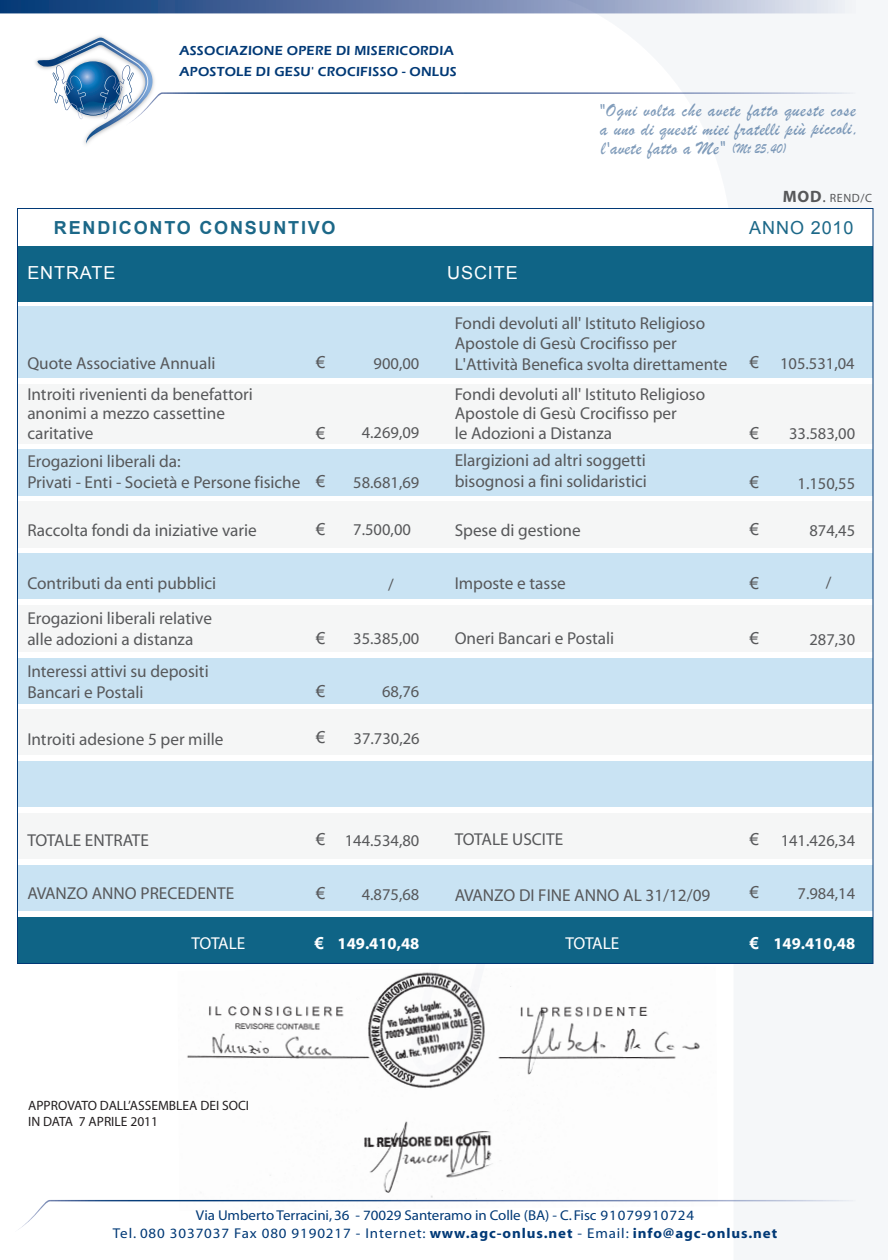
<style>
.page{position:relative;width:888px;height:1260px;background:#fff}
.page>*{position:absolute;margin:0;border:0;box-sizing:border-box;transform-origin:0 0}
.t1{font:19.5px/18.9px "Brush Script";letter-spacing:.02em;color:#013976}
.t2{font:700 18px "Arial";letter-spacing:.1em;color:#1c6888}
.t3{font:18px "Arial";letter-spacing:.05em;color:#fff}
.t4{font:18px "Arial";letter-spacing:.05em;color:#1c6888}
.t5{font:17.25px/20.7px "Myriad";color:#57585a}
.t6{font:17.25px "Myriad";letter-spacing:-.025em;color:#fff}
.t7{font:16.5px "Myriad";color:#57585a}
.t8{font:700 16.5px "Myriad";color:#fff}
.t9{font:16.5px "Arial";color:#57585a}
.t10{font:700 16.5px "Arial";color:#fff}
.t11{font:14.25px/18px "Myriad";letter-spacing:.02em;color:#013976;text-align:center;scale:1.05 1}
.t12{font:600 13.5px/21px "Eras ITC";letter-spacing:.02em;color:#013976}
.t13{font:13.5px/16.2px "Myriad Pro";color:#231f20}
.t14{font:12px "Myriad";color:#57585a}
.s1{font-size:14.85px}
.s2{font-weight:700;font-size:16.5px}
.s3{font-size:16.5px}
.s4{font-weight:700}
</style>
<div class="page">
<img style="left:178px;top:1006px;width:389px;height:194px">
<svg style="left:0;top:0;width:567px;height:13px;background:#48679a"></svg>
<svg style="left:36px;top:38px;width:531px;height:106px"></svg>
<svg style="left:18px;top:1200px;width:549px;height:30px"></svg>
<svg style="left:359px;top:972px;width:208px;height:101px"></svg>
<svg style="left:567px;top:0;width:307px;height:1202px;fill:#f5f7f9"></svg>
<div style="left:18px;top:208px;width:855px;height:755px;background:#fff"></div>
<div style="left:18px;top:384px;width:855px;height:60px;background:#f5f6f6"></div>
<div style="left:18px;top:501px;width:855px;height:47px;background:#f5f6f6"></div>
<div style="left:18px;top:605px;width:855px;height:47px;background:#f5f6f6"></div>
<div style="left:18px;top:710px;width:855px;height:45px;background:#f5f6f6"></div>
<div style="left:18px;top:813px;width:855px;height:46px;background:#f5f6f6"></div>
<div style="left:18px;top:917px;width:855px;height:46px;background:#0f6486"></div>
<div style="left:18px;top:246px;width:855px;height:56px;background:#0f6486"></div>
<div style="left:18px;top:450px;width:855px;height:45px;background:#c9e3f3"></div>
<div style="left:18px;top:554px;width:855px;height:45px;background:#c9e3f3"></div>
<div style="left:18px;top:658px;width:855px;height:46px;background:#c9e3f3"></div>
<div style="left:18px;top:761px;width:855px;height:46px;background:#c9e3f3"></div>
<div style="left:18px;top:865px;width:855px;height:46px;background:#c9e3f3"></div>
<div style="left:18px;top:306px;width:855px;height:72px;background:#c9e3f3"></div>
<p class="t12" style="left:179px;top:40px;width:279px">ASSOCIAZIONE OPERE DI MISERICORDIA<br>APOSTOLE DI GESU' CROCIFISSO - ONLUS</p>
<p class="t1" style="left:599px;top:101px;width:262px">"Ogni volta che avete fatto queste cose a uno di questi miei fratelli più piccoli, l'avete fatto a Me" <span class="s1">(Mt 25,40)</span></p>
<p class="t14" style="left:783px;top:192px;width:91px"><span class="s2">MOD</span><span class="s3">.</span> REND/C</p>
<p class="t2" style="left:54px;top:216px;width:283px">RENDICONTO CONSUNTIVO</p>
<p class="t4" style="left:749px;top:216px;width:106px">ANNO 2010</p>
<p class="t3" style="left:27px;top:261px;width:90px">ENTRATE</p>
<p class="t3" style="left:447px;top:261px;width:72px">USCITE</p>
<p class="t5" style="left:455px;top:313px;width:274px">Fondi devoluti all' Istituto Religioso<br>Apostole di Gesù Crocifisso per<br>L'Attività Benefica svolta direttamente</p>
<p class="t5" style="left:455px;top:385px;width:252px;line-height:19.5px">Fondi devoluti all' Istituto Religioso<br>Apostole di Gesù Crocifisso per<br>le Adozioni a Distanza</p>
<p class="t5" style="left:455px;top:451px;width:194px">Elargizioni ad altri soggetti bisognosi a fini solidaristici</p>
<p class="t5" style="left:455px;top:521px;width:128px">Spese di gestione</p>
<p class="t5" style="left:455px;top:574px;width:113px">Imposte e tasse</p>
<p class="t5" style="left:455px;top:629px;width:161px">Oneri Bancari e Postali</p>
<p class="t9" style="left:316px;top:352px;width:11px">€</p>
<p class="t9" style="left:750px;top:352px;width:11px">€</p>
<p class="t7" style="left:780px;top:355px;width:76px">105.531,04</p>
<p class="t5" style="left:27px;top:354px;width:190px">Quote Associative Annuali</p>
<p class="t7" style="left:374px;top:355px;width:47px">900,00</p>
<p class="t5" style="left:27px;top:385px;width:227px;line-height:19.5px">Introiti rivenienti da benefattori anonimi a mezzo cassettine caritative</p>
<p class="t5" style="left:27px;top:452px;width:275px">Erogazioni liberali da:<br>Privati - Enti - Società e Persone fisiche</p>
<p class="t5" style="left:27px;top:521px;width:231px">Raccolta fondi da iniziative varie</p>
<p class="t9" style="left:316px;top:422px;width:11px">€</p>
<p class="t9" style="left:316px;top:470px;width:11px">€</p>
<p class="t9" style="left:316px;top:518px;width:11px">€</p>
<p class="t9" style="left:750px;top:422px;width:11px">€</p>
<p class="t9" style="left:750px;top:472px;width:11px">€</p>
<p class="t9" style="left:750px;top:518px;width:11px">€</p>
<p class="t7" style="left:362px;top:425px;width:59px">4.269,09</p>
<p class="t7" style="left:789px;top:425px;width:68px">33.583,00</p>
<p class="t7" style="left:353px;top:475px;width:68px">58.681,69</p>
<p class="t7" style="left:798px;top:476px;width:59px">1.150,55</p>
<p class="t7" style="left:353px;top:522px;width:59px">7.500,00</p>
<p class="t7" style="left:809px;top:522px;width:47px">874,45</p>
<p class="t7" style="left:826px;top:574px;width:7px">/</p>
<p class="t9" style="left:750px;top:572px;width:11px">€</p>
<p class="t5" style="left:27px;top:567px;width:190px;line-height:34.8px">Contributi da enti pubblici<br>Erogazioni liberali relative</p>
<p class="t5" style="left:27px;top:624px;width:183px;line-height:32.1px">alle adozioni a distanza<br>Interessi attivi su depositi</p>
<p class="t5" style="left:27px;top:682px;width:118px">Bancari e Postali</p>
<p class="t5" style="left:27px;top:730px;width:198px">Introiti adesione 5 per mille</p>
<p class="t7" style="left:388px;top:576px;width:7px">/</p>
<p class="t9" style="left:316px;top:628px;width:11px">€</p>
<p class="t9" style="left:750px;top:628px;width:11px">€</p>
<p class="t7" style="left:353px;top:631px;width:68px">35.385,00</p>
<p class="t7" style="left:809px;top:631px;width:47px">287,30</p>
<p class="t9" style="left:316px;top:680px;width:11px">€</p>
<p class="t9" style="left:316px;top:727px;width:11px">€</p>
<p class="t7" style="left:354px;top:730px;width:68px">37.730,26</p>
<p class="t7" style="left:382px;top:684px;width:39px">68,76</p>
<p class="t5" style="left:27px;top:831px;width:123px">TOTALE ENTRATE</p>
<p class="t5" style="left:455px;top:830px;width:110px">TOTALE USCITE</p>
<p class="t9" style="left:316px;top:829px;width:11px">€</p>
<p class="t9" style="left:750px;top:829px;width:11px">€</p>
<p class="t7" style="left:345px;top:832px;width:76px">144.534,80</p>
<p class="t7" style="left:781px;top:832px;width:76px">141.426,34</p>
<p class="t5" style="left:27px;top:884px;width:208px">AVANZO ANNO PRECEDENTE</p>
<p class="t6" style="left:192px;top:935px;width:55px">TOTALE</p>
<p class="t13" style="left:28px;top:1097px;width:222px">APPROVATO DALL’ASSEMBLEA DEI SOCI<br>IN DATA 7 APRILE 2011</p>
<p class="t9" style="left:316px;top:883px;width:11px">€</p>
<p class="t7" style="left:362px;top:886px;width:59px">4.875,68</p>
<p class="t5" style="left:455px;top:886px;width:257px">AVANZO DI FINE ANNO AL 31/12/09</p>
<p class="t9" style="left:750px;top:881px;width:11px">€</p>
<p class="t7" style="left:798px;top:886px;width:59px">7.984,14</p>
<p class="t10" style="left:315px;top:932px;width:11px">€</p>
<p class="t10" style="left:750px;top:932px;width:11px">€</p>
<p class="t6" style="left:565px;top:935px;width:55px">TOTALE</p>
<p class="t8" style="left:338px;top:935px;width:83px">149.410,48</p>
<p class="t8" style="left:773px;top:935px;width:83px">149.410,48</p>
<p class="t11" style="left:113px;top:1207px;width:634px">Via Umberto Terracini, 36 - 70029 Santeramo in Colle (BA) - C. Fisc 91079910724<br>Tel. 080 3037037 Fax 080 9190217 - Internet: <span class="s4">www.agc-onlus.net</span> - Email: <span class="s4">info@agc-onlus.net</span></p>
</div>
